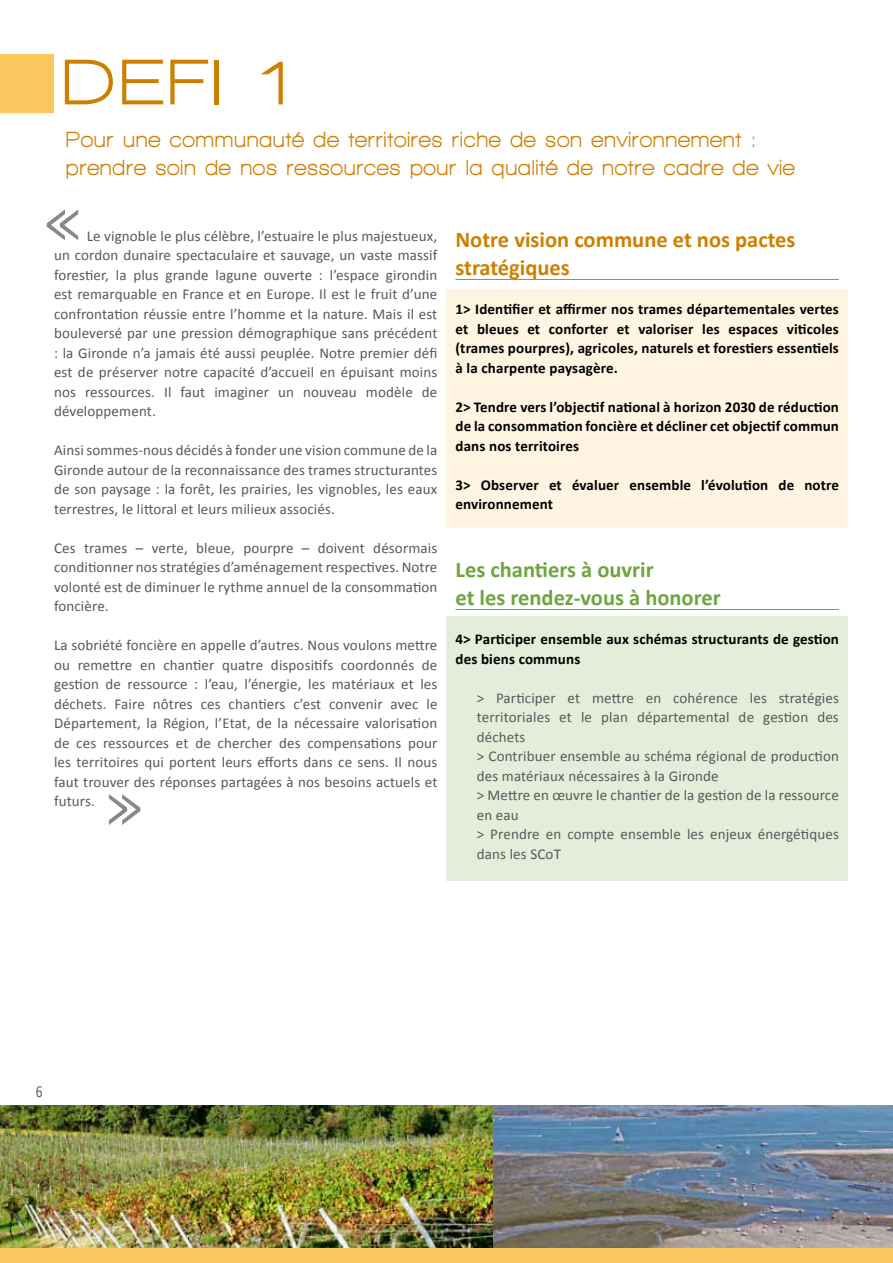
<style>
.page{position:relative;width:893px;height:1263px;background:#fff}
.page>*{position:absolute;margin:0;border:0;box-sizing:border-box;transform-origin:0 0}
.t1{font:800 66px "Walkway Expand";color:#ce7f00;scale:.88 1}
.t2{font:800 22.5px/28.5px "Walkway Expand";letter-spacing:.04em;color:#ce7f00;scale:.75 1}
.t3{font:700 22.5px/28.5px "Calibri";color:#6ea53f}
.t4{font:700 22.5px/28.5px "Calibri";color:#ce7f00}
.t5{font:16.8px "Calibri";color:#58585a;scale:.8 1}
.t6{font:15px/19.5px "Calibri";letter-spacing:.01em;color:#58585a;text-align:justify}
.t7{font:700 15px/19.5px "Calibri";letter-spacing:.01em;color:#000;text-align:justify}
</style>
<div class="page">
<div style="left:446px;top:617px;width:402px;height:264px;background:#e4edd9"></div>
<div style="left:446px;top:289px;width:402px;height:238px;background:#fff4e2"></div>
<hr style="left:455px;top:279px;width:384px;height:1px;background:#ce7f00">
<hr style="left:455px;top:609px;width:384px;height:1px;background:#6ea53f">
<div style="left:0;top:1197px;width:893px;height:66px;background:#fcc75e"></div>
<img style="left:0;top:1106px;width:493px;height:141px">
<div style="left:0;top:54px;width:53px;height:58px;background:#fcc75e"></div>
<svg style="left:47px;top:209px;width:31px;height:31px"></svg>
<svg style="left:109px;top:794px;width:31px;height:31px"></svg>
<img style="left:493px;top:1106px;width:400px;height:141px">
<h1 class="t1" style="left:62px;top:47px;width:260px">Defi 1</h1>
<h2 class="t2" style="left:66px;top:124px;width:973px">Pour une communauté de territoires riche de son environnement : prendre soin de nos ressources pour la qualité de notre cadre de vie</h2>
<p class="t6" style="left:54px;top:225px;width:385px;text-indent:33px">Le vignoble le plus célèbre, l’estuaire le plus majestueux, un cordon dunaire spectaculaire et sauvage, un vaste massif forestier, la plus grande lagune ouverte : l’espace girondin est remarquable en France et en Europe. Il est le fruit d’une confrontation réussie entre l’homme et la nature. Mais il est bouleversé par une pression démographique sans précédent : la Gironde n’a jamais été aussi peuplée. Notre premier défi est de préserver notre capacité d’accueil en épuisant moins nos ressources. Il faut imaginer un nouveau modèle de développement.</p>
<p class="t6" style="left:54px;top:440px;width:385px">Ainsi sommes-nous décidés à fonder une vision commune de la Gironde autour de la reconnaissance des trames structurantes de son paysage : la forêt, les prairies, les vignobles, les eaux terrestres, le littoral et leurs milieux associés.</p>
<p class="t6" style="left:54px;top:537px;width:385px">Ces trames – verte, bleue, pourpre – doivent désormais conditionner nos stratégies d’aménagement respectives. Notre volonté est de diminuer le rythme annuel de la consommation foncière.</p>
<p class="t6" style="left:54px;top:635px;width:385px">La sobriété foncière en appelle d’autres. Nous voulons mettre ou remettre en chantier quatre dispositifs coordonnés de gestion de ressource : l’eau, l’énergie, les matériaux et les déchets. Faire nôtres ces chantiers c’est convenir avec le Département, la Région, l’Etat, de la nécessaire valorisation de ces ressources et de chercher des compensations pour les territoires qui portent leurs efforts dans ce sens. Il nous faut trouver des réponses partagées à nos besoins actuels et futurs.</p>
<h2 class="t4" style="left:455px;top:224px;width:342px">Notre vision commune et nos pactes stratégiques</h2>
<p class="t7" style="left:455px;top:299px;width:385px">1&gt; Identifier et affirmer nos trames départementales vertes et bleues et conforter et valoriser les espaces viticoles (trames pourpres), agricoles, naturels et forestiers essentiels à la charpente paysagère.</p>
<p class="t7" style="left:455px;top:396px;width:385px">2&gt; Tendre vers l’objectif national à horizon 2030 de réduction de la consommation foncière et décliner cet objectif commun dans nos territoires</p>
<p class="t7" style="left:455px;top:474px;width:385px">3&gt; Observer et évaluer ensemble l’évolution de notre environnement</p>
<h2 class="t3" style="left:455px;top:554px;width:267px">Les chantiers à ouvrir<br>et les rendez-vous à honorer</h2>
<p class="t7" style="left:455px;top:629px;width:385px">4&gt; Participer ensemble aux schémas structurants de gestion des biens communs</p>
<p class="t6" style="left:477px;top:687px;width:364px;text-align:left">&gt; Participer et mettre en cohérence les stratégies territoriales et le plan départemental de gestion des déchets<br>&gt; Contribuer ensemble au schéma régional de production des matériaux nécessaires à la Gironde<br>&gt; Mettre en œuvre le chantier de la gestion de la ressource en eau<br>&gt; Prendre en compte ensemble les enjeux énergétiques dans les SCoT</p>
<p class="t5" style="left:36px;top:1081px;width:10px">6</p>
</div>
